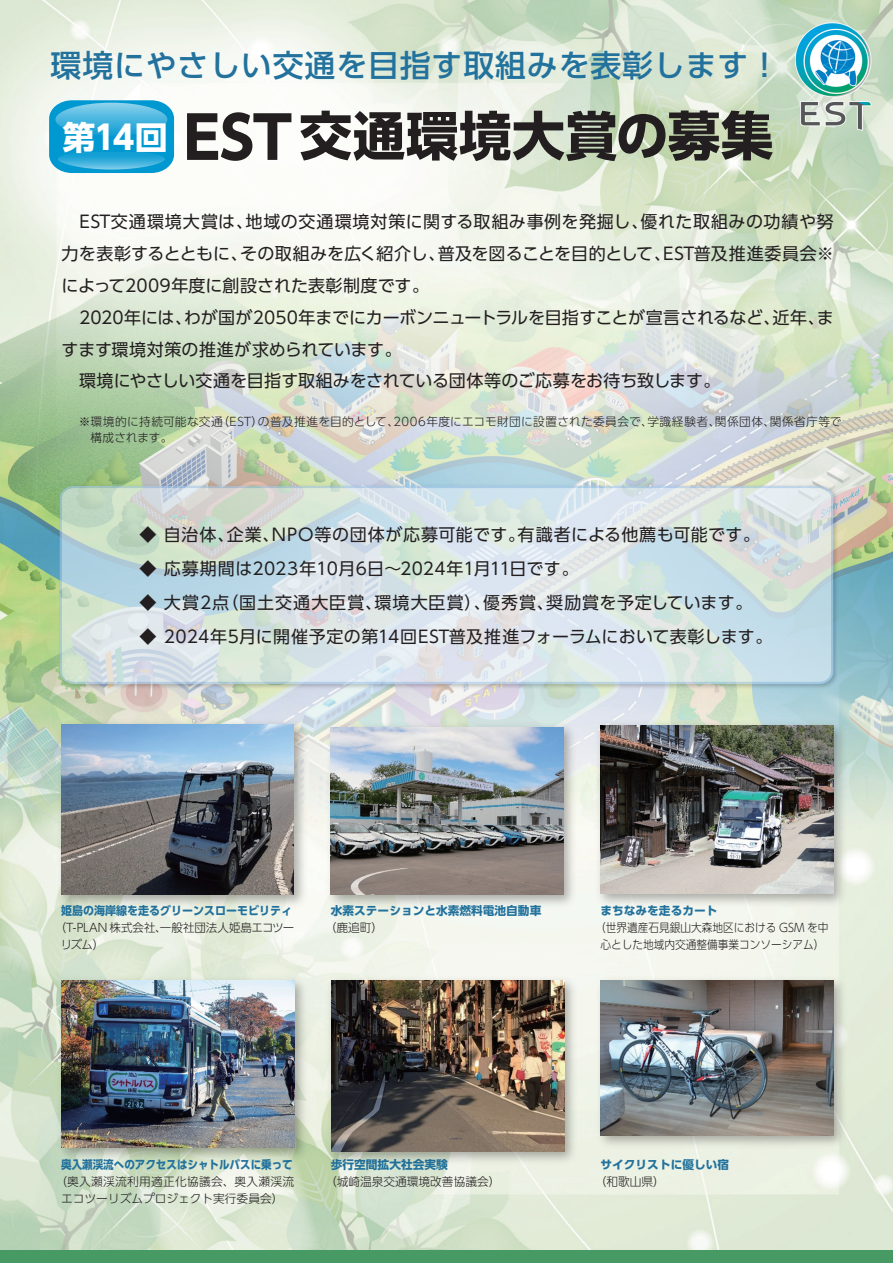
<style>
.page{position:relative;width:893px;height:1263px;background:#fff}
.page>*{position:absolute;margin:0;border:0;box-sizing:border-box;transform-origin:0 0}
.t1{font:700 52.5px "UD Shin Go Pr 6 N";letter-spacing:.01em;color:#231f20}
.t2{font:500 30.9px "UD Shin Go Pr 6 N";letter-spacing:.03em;color:#22729d}
.t3{font:16.95px/32px "UD Shin Go Pr 6 N";letter-spacing:.015em;color:#231f20}
.t4{font:16.95px "UD Shin Go Pr 6 N";letter-spacing:.05em;color:#231f20}
.t5{font:300 11.7px/17px "UD Shin Go Pr 6 N";color:#231f20}
.t6{font:300 11.7px/15.9px "UD Shin Go Pr 6 N";letter-spacing:.025em;color:#231f20}
.t7{font:700 11.7px "UD Shin Go Pr 6 N";color:#22729d}
.t8{font:300 11.7px/17px "UD Shin Go Pr 6 N";color:#231f20;text-align:center;scale:.91 1}
.t9{font:700 11.7px "UD Shin Go Pr 6 N";color:#22729d;scale:.9 1}
.t10{font:700 11.7px "UD Shin Go Pr 6 N";color:#22729d;scale:.94 1}
.s1{font-size:33px;color:#fff}
.s2{font-size:58.05px}
</style>
<div class="page">
<img style="left:0;top:0;width:893px;height:1250px">
<img style="left:56px;top:483px;width:784px;height:208px">
<svg style="left:59px;top:485px;width:775px;height:200px;background:#d2e0e2"></svg>
<svg style="left:49px;top:100px;width:125px;height:73px;background:#2ba9d8"></svg>
<img style="left:787px;top:18px;width:90px;height:118px">
<img style="left:52px;top:716px;width:259px;height:196px">
<img style="left:61px;top:725px;width:233px;height:170px">
<img style="left:322px;top:716px;width:259px;height:196px">
<img style="left:331px;top:727px;width:233px;height:168px">
<img style="left:592px;top:716px;width:259px;height:196px">
<img style="left:600px;top:725px;width:233px;height:168px">
<img style="left:53px;top:972px;width:259px;height:196px">
<img style="left:62px;top:981px;width:232px;height:166px">
<img style="left:323px;top:972px;width:258px;height:196px">
<img style="left:331px;top:981px;width:233px;height:170px">
<img style="left:592px;top:972px;width:259px;height:196px">
<img style="left:601px;top:981px;width:233px;height:154px">
<div style="left:0;top:1250px;width:893px;height:13px;background:#489a64"></div>
<h2 class="t2" style="left:51px;top:41px;width:731px">環境にやさしい交通を目指す取組みを表彰します！</h2>
<h1 class="t1" style="left:63px;top:93px;width:712px"><span class="s1">第14回</span> <span class="s2">EST</span>交通環境大賞の募集</h1>
<p class="t3" style="left:62px;top:205px;width:774px">　EST交通環境大賞は、地域の交通環境対策に関する取組み事例を発掘し、優れた取組みの功績や努力を表彰するとともに、その取組みを広く紹介し、普及を図ることを目的として、EST普及推進委員会※によって2009年度に創設された表彰制度です。<br>　2020年には、わが国が2050年までにカーボンニュートラルを目指すことが宣言されるなど、近年、ますます環境対策の推進が求められています。<br>　環境にやさしい交通を目指す取組みをされている団体等のご応募をお待ち致します。</p>
<p class="t6" style="left:79px;top:413px;width:764px">※環境的に持続可能な交通（EST）の普及推進を目的として、2006年度にエコモ財団に設置された委員会で、学識経験者、関係団体、関係省庁等で　構成されます。</p>
<p class="t3" style="left:139px;top:518px;width:622px">◆ 自治体、企業、NPO等の団体が応募可能です。有識者による他薦も可能です。</p>
<p class="t3" style="left:139px;top:552px;width:441px">◆ 応募期間は2023年10月6日～2024年1月11日です。</p>
<p class="t4" style="left:139px;top:589px;width:615px">◆ 大賞2点（国土交通大臣賞、環境大臣賞）、優秀賞、奨励賞を予定しています。</p>
<p class="t3" style="left:139px;top:620px;width:635px">◆ 2024年5月に開催予定の第14回EST普及推進フォーラムにおいて表彰します。</p>
<p class="t10" style="left:61px;top:901px;width:247px">姫島の海岸線を走るグリーンスローモビリティ</p>
<p class="t5" style="left:61px;top:918px;width:235px;text-indent:-6px">（T-PLAN 株式会社、一般社団法人姫島エコツーリズム）</p>
<p class="t7" style="left:331px;top:901px;width:212px">水素ステーションと水素燃料電池自動車</p>
<p class="t5" style="left:325px;top:918px;width:60px">（鹿追町）</p>
<p class="t7" style="left:600px;top:901px;width:118px">まちなみを走るカート</p>
<p class="t8" style="left:595px;top:918px;width:258px">（世界遺産石見銀山大森地区における GSM を中心とした地域内交通整備事業コンソーシアム）</p>
<p class="t9" style="left:61px;top:1155px;width:259px">奥入瀬渓流へのアクセスはシャトルバスに乗って</p>
<p class="t5" style="left:55px;top:1173px;width:240px;text-align:center">（奥入瀬渓流利用適正化協議会、奥入瀬渓流エコツーリズムプロジェクト実行委員会）</p>
<p class="t7" style="left:331px;top:1155px;width:118px">歩行空間拡大社会実験</p>
<p class="t5" style="left:325px;top:1173px;width:177px">（城崎温泉交通環境改善協議会）</p>
<p class="t7" style="left:600px;top:1155px;width:130px">サイクリストに優しい宿</p>
<p class="t5" style="left:595px;top:1173px;width:72px">（和歌山県）</p>
</div>
